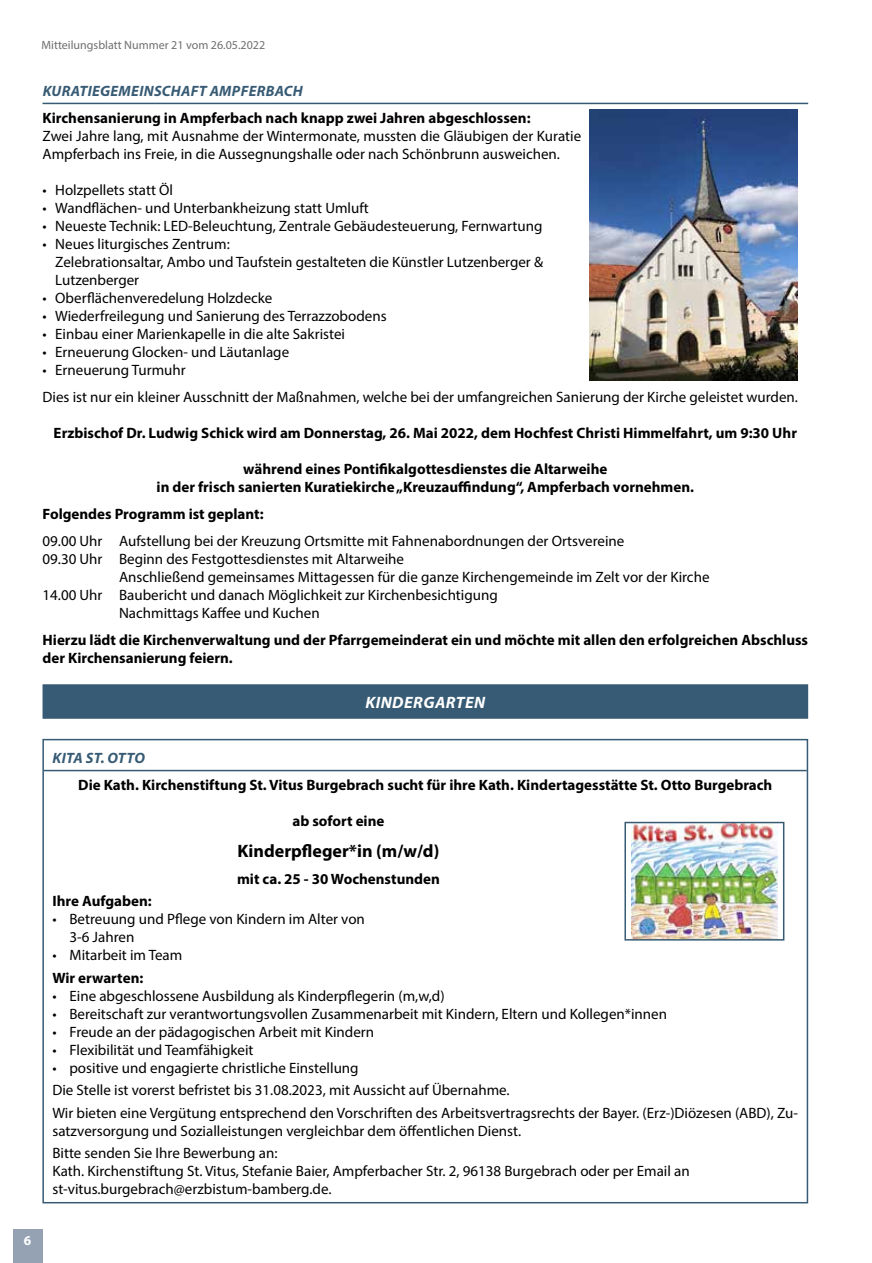
<style>
.page{position:relative;width:872px;height:1263px;background:#fff}
.page>*{position:absolute;margin:0;border:0;box-sizing:border-box;transform-origin:0 0}
.t1{font:700 18px "Myriad Pro";color:#000}
.t2{font:italic 700 16.5px "Myriad Pro";letter-spacing:.03em;color:#fff}
.t3{font:15px/18px "Myriad Pro";color:#000}
.t4{font:700 15px/18px "Myriad Pro";color:#000;text-align:center}
.t5{font:italic 700 15px "Myriad Pro";letter-spacing:.02em;color:#375b74}
.t6{font:700 13.5px "Myriad Pro";color:#fff}
.t7{font:12px "Myriad Pro";color:#706f6f}
</style>
<div class="page">
<hr style="left:43px;top:103px;width:765px;height:1px;background:#375b74">
<img style="left:589px;top:109px;width:209px;height:272px">
<hr style="left:44px;top:770px;width:762px;height:1px;background:#375b74">
<div style="left:42px;top:739px;width:766px;height:464px;border:2px solid #375b74"></div>
<div style="left:43px;top:684px;width:765px;height:35px;background:#375b74"></div>
<img style="left:631px;top:825px;width:146px;height:112px">
<div style="left:624px;top:822px;width:160px;height:118px;border:2px solid #375b74"></div>
<div style="left:13px;top:1229px;width:30px;height:34px;background:#95a2b3"></div>
<p class="t7" style="left:41px;top:38px;width:225px">Mitteilungsblatt Nummer 21 vom 26.05.2022</p>
<p class="t5" style="left:43px;top:81px;width:262px">KURATIEGEMEINSCHAFT AMPFERBACH</p>
<p class="t4" style="left:43px;top:108px;width:489px">Kirchensanierung in Ampferbach nach knapp zwei Jahren abgeschlossen:</p>
<p class="t3" style="left:43px;top:127px;width:540px">Zwei Jahre lang, mit Ausnahme der Wintermonate, mussten die Gläubigen der Kuratie<br>Ampferbach ins Freie, in die Aussegnungshalle oder nach Schönbrunn ausweichen.</p>
<p class="t3" style="left:43px;top:181px;width:132px">• Holzpellets statt Öl</p>
<p class="t3" style="left:43px;top:199px;width:328px">• Wandflächen- und Unterbankheizung statt Umluft</p>
<p class="t3" style="left:43px;top:217px;width:501px">• Neueste Technik: LED-Beleuchtung, Zentrale Gebäudesteuerung, Fernwartung</p>
<p class="t3" style="left:55px;top:235px;width:489px;text-indent:-13px">• Neues liturgisches Zentrum:<br>Zelebrationsaltar, Ambo und Taufstein gestalteten die Künstler Lutzenberger &amp;<br>Lutzenberger</p>
<p class="t3" style="left:43px;top:289px;width:231px">• Oberflächenveredelung Holzdecke</p>
<p class="t3" style="left:43px;top:307px;width:346px">• Wiederfreilegung und Sanierung des Terrazzobodens</p>
<p class="t3" style="left:43px;top:325px;width:304px">• Einbau einer Marienkapelle in die alte Sakristei</p>
<p class="t3" style="left:43px;top:343px;width:248px">• Erneuerung Glocken- und Läutanlage</p>
<p class="t3" style="left:43px;top:356px;width:757px;line-height:27px">• Erneuerung Turmuhr<br>Dies ist nur ein kleiner Ausschnitt der Maßnahmen, welche bei der umfangreichen Sanierung der Kirche geleistet wurden.</p>
<p class="t4" style="left:54px;top:423px;width:745px">Erzbischof Dr. Ludwig Schick wird am Donnerstag, 26. Mai 2022, dem Hochfest Christi Himmelfahrt, um 9:30 Uhr</p>
<p class="t4" style="left:157px;top:459px;width:539px">während eines Pontifikalgottesdienstes die Altarweihe<br>in der frisch sanierten Kuratiekirche „Kreuzauffindung“, Ampferbach vornehmen.</p>
<p class="t4" style="left:43px;top:504px;width:223px">Folgendes Programm ist geplant:</p>
<p class="t3" style="left:43px;top:532px;width:583px">09.00 Uhr Aufstellung bei der Kreuzung Ortsmitte mit Fahnenabordnungen der Ortsvereine</p>
<p class="t3" style="left:43px;top:550px;width:363px">09.30 Uhr Beginn des Festgottesdienstes mit Altarweihe</p>
<p class="t3" style="left:119px;top:568px;width:592px">Anschließend gemeinsames Mittagessen für die ganze Kirchengemeinde im Zelt vor der Kirche</p>
<p class="t3" style="left:43px;top:586px;width:457px">14.00 Uhr Baubericht und danach Möglichkeit zur Kirchenbesichtigung</p>
<p class="t3" style="left:119px;top:604px;width:202px">Nachmittags Kaffee und Kuchen</p>
<p class="t4" style="left:43px;top:630px;width:767px;text-align:left">Hierzu lädt die Kirchenverwaltung und der Pfarrgemeinderat ein und möchte mit allen den erfolgreichen Abschluss der Kirchensanierung feiern.</p>
<p class="t2" style="left:365px;top:691px;width:121px">KINDERGARTEN</p>
<p class="t6" style="left:24px;top:1231px;width:9px">6</p>
<p class="t5" style="left:53px;top:749px;width:94px">KITA ST. OTTO</p>
<p class="t4" style="left:78px;top:775px;width:695px">Die Kath. Kirchenstiftung St. Vitus Burgebrach sucht für ihre Kath. Kindertagesstätte St. Otto Burgebrach</p>
<p class="t4" style="left:292px;top:811px;width:93px">ab sofort eine</p>
<p class="t1" style="left:237px;top:839px;width:203px">Kinderpfleger*in (m/w/d)</p>
<p class="t4" style="left:237px;top:869px;width:204px">mit ca. 25 - 30 Wochenstunden</p>
<p class="t4" style="left:52px;top:891px;width:101px">Ihre Aufgaben:</p>
<p class="t3" style="left:69px;top:910px;width:297px;text-indent:-17px">• Betreuung und Pflege von Kindern im Alter von<br>3-6 Jahren</p>
<p class="t3" style="left:52px;top:946px;width:131px">• Mitarbeit im Team</p>
<p class="t4" style="left:52px;top:968px;width:92px">Wir erwarten:</p>
<p class="t3" style="left:52px;top:986px;width:394px">• Eine abgeschlossene Ausbildung als Kinderpflegerin (m,w,d)</p>
<p class="t3" style="left:52px;top:1004px;width:616px">• Bereitschaft zur verantwortungsvollen Zusammenarbeit mit Kindern, Eltern und Kollegen*innen</p>
<p class="t3" style="left:52px;top:1022px;width:323px">• Freude an der pädagogischen Arbeit mit Kindern</p>
<p class="t3" style="left:52px;top:1040px;width:203px">• Flexibilität und Teamfähigkeit</p>
<p class="t3" style="left:52px;top:1056px;width:747px;line-height:22.5px">• positive und engagierte christliche Einstellung<br>Die Stelle ist vorerst befristet bis 31.08.2023, mit Aussicht auf Übernahme.<br>Wir bieten eine Vergütung entsprechend den Vorschriften des Arbeitsvertragsrechts der Bayer. (Erz-)Diözesen (ABD), Zu-</p>
<p class="t3" style="left:52px;top:1119px;width:470px;line-height:22.5px">satzversorgung und Sozialleistungen vergleichbar dem öffentlichen Dienst.<br>Bitte senden Sie Ihre Bewerbung an:</p>
<p class="t3" style="left:52px;top:1162px;width:639px">Kath. Kirchenstiftung St. Vitus, Stefanie Baier, Ampferbacher Str. 2, 96138 Burgebrach oder per Email an st-vitus.burgebrach@erzbistum-bamberg.de.</p>
</div>
